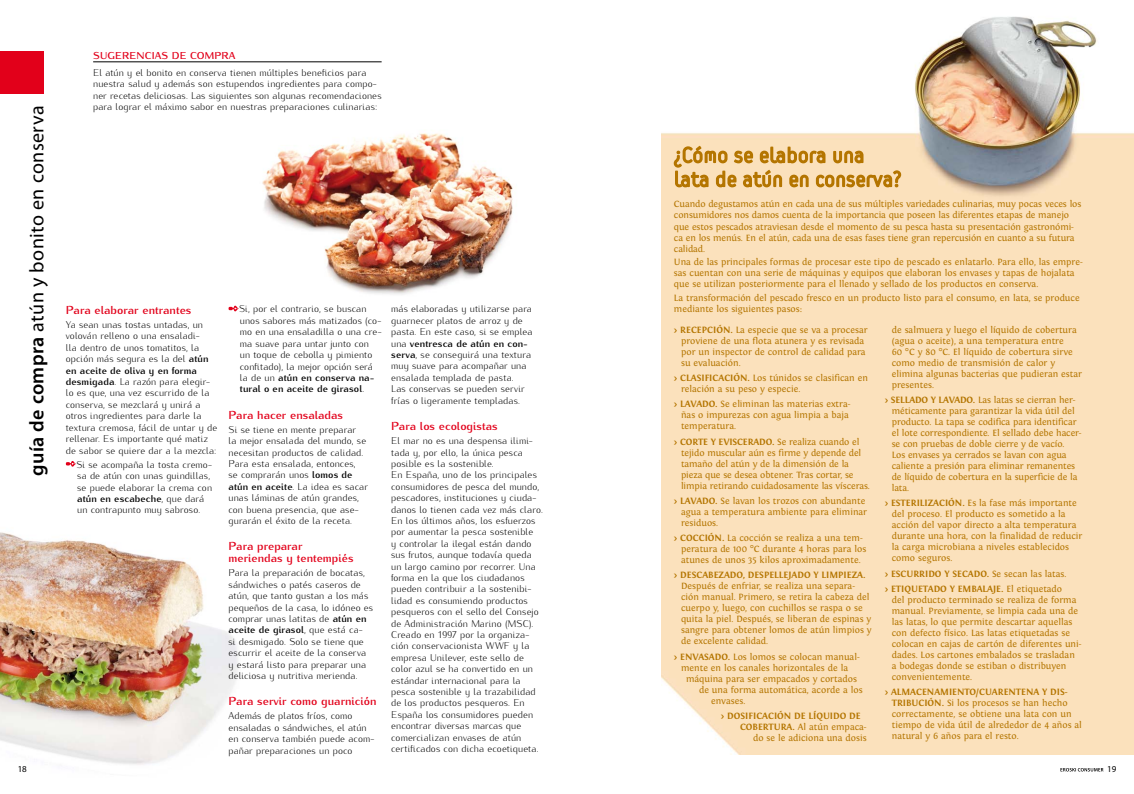
<style>
.page{position:relative;width:1134px;height:794px;background:#fff}
.page>*{position:absolute;margin:0;border:0;box-sizing:border-box;transform-origin:0 0}
.t1{font:20px "Myriad Pro";letter-spacing:.02em;color:#000}
.t2{font:700 11.5px/12px "Kurier";color:#e2001a}
.t3{font:700 10px "Kurier";letter-spacing:.015em;color:#e2001a}
.t4{font:300 9.8px/11.4px "Kurier";letter-spacing:.005em;color:#000}
.t5{font:9.5px/11px "Fontin";color:#b47500}
.t6{font:700 9.5px/15.2px "Fontin";color:#b47500}
.t7{font:9px "Myriad Pro";color:#000}
.s1{font-weight:600}
.s2{font-weight:700}
.s3{font-weight:400}
</style>
<div class="page">
<img style="left:262px;top:133px;width:251px;height:162px">
<img style="left:0;top:532px;width:238px;height:233px">
<img style="left:661px;top:16px;width:473px;height:738px">
<div style="left:0;top:51px;width:44px;height:43px;background:#e2001a"></div>
<svg style="left:672px;top:145px;width:230px;height:44px;background:#e5c084"></svg>
<svg style="left:66px;top:461px;width:10px;height:5px"></svg>
<svg style="left:229px;top:306px;width:10px;height:5px"></svg>
<hr style="left:93px;top:62px;width:289px;height:1px;background:#000">
<svg style="left:1060px;top:768px;width:43px;height:3px"></svg>
<h1 class="t1" style="left:26px;top:476px;width:372px;rotate:-90deg"><span class="s1">guía de compra</span> atún y bonito en conserva</h1>
<p class="t3" style="left:93px;top:48px;width:144px">Sugerencias de compra</p>
<p class="t4" style="left:93px;top:66px;width:290px">El atún y el bonito en conserva tienen múltiples beneficios para nuestra salud y además son estupendos ingredientes para compo&shy;ner recetas deliciosas. Las siguientes son algunas recomendaciones para lograr el máximo sabor en nuestras preparaciones culinarias:</p>
<p class="t2" style="left:66px;top:303px;width:127px">Para elaborar entrantes</p>
<p class="t4" style="left:66px;top:318px;width:153px">Ya sean unas tostas untadas, un volován relleno o una ensaladi-<br>lla dentro de unos tomatitos, la opción más segura es la del <span class="s2">atún en aceite de oliva y en forma desmigada</span>. La razón para elegir&shy;lo es que, una vez escurrido de la conserva, se mezclará y unirá a otros ingredientes para darle la textura cremosa, fácil de untar y de rellenar. Es importante qué matiz de sabor se quiere dar a la mezcla:</p>
<p class="t4" style="left:76px;top:458px;width:137px">Si se acompaña la tosta cremo&shy;sa de atún con unas guindillas, se puede elaborar la crema con <span class="s2">atún en escabeche</span>, que dará un contrapunto muy sabroso.</p>
<p class="t4" style="left:239px;top:302px;width:144px">Si, por el contrario, se buscan unos sabores más matizados (co&shy;mo en una ensaladilla o una cre&shy;ma suave para untar junto con<br>un toque de cebolla y pimiento confitado), la mejor opción será la de un <span class="s2">atún en conserva na&shy;tural o en aceite de girasol</span>.</p>
<p class="t2" style="left:229px;top:408px;width:116px">Para hacer ensaladas</p>
<p class="t4" style="left:229px;top:423px;width:141px">Si se tiene en mente preparar<br>la mejor ensalada del mundo, se necesitan productos de calidad.<br>Para esta ensalada, entonces,<br>se comprarán unos <span class="s2">lomos de atún en aceite</span>. La idea es sacar unas láminas de atún grandes, con buena presencia, que ase&shy;gurarán el éxito de la receta.</p>
<p class="t2" style="left:229px;top:539px;width:126px">Para preparar meriendas y tentempiés</p>
<p class="t4" style="left:229px;top:566px;width:146px">Para la preparación de bocatas, sándwiches o patés caseros de atún, que tanto gustan a los más pequeños de la casa, lo idóneo es comprar unas latitas de <span class="s2">atún en aceite de girasol</span>, que está ca-<br>si desmigado. Solo se tiene que escurrir el aceite de la conserva y estará listo para preparar una deliciosa y nutritiva merienda.</p>
<p class="t2" style="left:229px;top:694px;width:149px">Para servir como guarnición</p>
<p class="t4" style="left:229px;top:709px;width:147px">Además de platos fríos, como ensaladas o sándwiches, el atún en conserva también puede acom&shy;pañar preparaciones un poco</p>
<p class="t4" style="left:391px;top:302px;width:143px">más elaboradas y utilizarse para guarnecer platos de arroz y de pasta. En este caso, si se emplea una <span class="s2">ventresca de atún en con&shy;serva</span>, se conseguirá una textura muy suave para acompañar una ensalada templada de pasta.<br>Las conservas se pueden servir frías o ligeramente templadas.</p>
<p class="t2" style="left:391px;top:419px;width:108px">Para los ecologistas</p>
<p class="t4" style="left:391px;top:434px;width:153px">El mar no es una despensa ilimi&shy;tada y, por ello, la única pesca posible es la sostenible.<br>En España, uno de los principales consumidores de pesca del mundo, pescadores, instituciones y ciuda&shy;danos lo tienen cada vez más claro.<br>En los últimos años, los esfuerzos por aumentar la pesca sostenible<br>y controlar la ilegal están dando sus frutos, aunque todavía queda un largo camino por recorrer. Una forma en la que los ciudadanos pueden contribuir a la sostenibi&shy;lidad es consumiendo productos pesqueros con el sello del Consejo de Administración Marino (MSC).<br>Creado en 1997 por la organiza&shy;ción conservacionista WWF y la empresa Unilever, este sello de color azul se ha convertido en un estándar internacional para la pesca sostenible y la trazabilidad de los productos pesqueros. En<br>España los consumidores pueden encontrar diversas marcas que comercializan envases de atún certificados con dicha ecoetiqueta.</p>
<p class="t5" style="left:674px;top:199px;width:409px">Cuando degustamos atún en cada una de sus múltiples variedades culinarias, muy pocas veces los consumidores nos damos cuenta de la importancia que poseen las diferentes etapas de manejo que estos pescados atraviesan desde el momento de su pesca hasta su presentación gastronómi&shy;ca en los menús. En el atún, cada una de esas fases tiene gran repercusión en cuanto a su futura calidad.</p>
<p class="t5" style="left:674px;top:257px;width:410px">Una de las principales formas de procesar este tipo de pescado es enlatarlo. Para ello, las empre&shy;sas cuentan con una serie de máquinas y equipos que elaboran los envases y tapas de hojalata que se utilizan posteriormente para el llenado y sellado de los productos en conserva.</p>
<p class="t5" style="left:674px;top:292px;width:407px">La transformación del pescado fresco en un producto listo para el consumo, en lata, se produce mediante los siguientes pasos:</p>
<p class="t5" style="left:681px;top:324px;width:188px;text-indent:-7px"><span class="s2">&gt; RECEPCIÓN.</span> La especie que se va a procesar proviene de una flota atunera y es revisada por un inspector de control de calidad para su evaluación.</p>
<p class="t5" style="left:681px;top:372px;width:188px;text-indent:-7px"><span class="s2">&gt; CLASIFICACIÓN.</span> Los túnidos se clasifican en relación a su peso y especie.</p>
<p class="t5" style="left:681px;top:398px;width:171px;text-indent:-7px"><span class="s2">&gt; LAVADO.</span> Se eliminan las materias extra&shy;ñas o impurezas con agua limpia a baja temperatura.</p>
<p class="t5" style="left:681px;top:436px;width:190px;text-indent:-7px"><span class="s2">&gt; CORTE Y EVISCERADO.</span> Se realiza cuando el tejido muscular aún es firme y depende del tamaño del atún y de la dimensión de la pieza que se desea obtener. Tras cortar, se limpia retirando cuidadosamente las vísceras.</p>
<p class="t5" style="left:681px;top:495px;width:188px;text-indent:-7px"><span class="s2">&gt; LAVADO.</span> Se lavan los trozos con abundante agua a temperatura ambiente para eliminar residuos.</p>
<p class="t5" style="left:681px;top:532px;width:187px;text-indent:-7px"><span class="s2">&gt; COCCIÓN.</span> La cocción se realiza a una tem&shy;peratura de 100 °C durante 4 horas para los atunes de unos 35 kilos aproximadamente.</p>
<p class="t6" style="left:674px;top:567px;width:193px">&gt; DESCABEZADO, DESPELLEJADO Y LIMPIEZA.</p>
<p class="t5" style="left:681px;top:580px;width:192px">Después de enfriar, se realiza una separa&shy;ción manual. Primero, se retira la cabeza del cuerpo y, luego, con cuchillos se raspa o se quita la piel. Después, se liberan de espinas y sangre para obtener lomos de atún limpios y de excelente calidad.</p>
<p class="t5" style="left:674px;top:651px;width:187px"><span class="s2">&gt; ENVASADO.</span> Los lomos se colocan manual-</p>
<p class="t5" style="left:681px;top:662px;width:169px">mente en los canales horizontales de la</p>
<p class="t5" style="left:686px;top:673px;width:172px">máquina para ser empacados y cortados</p>
<p class="t5" style="left:699px;top:684px;width:165px">de una forma automática, acorde a los</p>
<p class="t5" style="left:711px;top:695px;width:36px">envases.</p>
<p class="t6" style="left:721px;top:708px;width:141px">&gt; DOSIFICACIÓN DE LÍQUIDO DE</p>
<p class="t5" style="left:740px;top:721px;width:128px"><span class="s2">COBERTURA.</span> Al atún empaca-</p>
<p class="t5" style="left:753px;top:732px;width:115px">do se le adiciona una dosis</p>
<p class="t5" style="left:892px;top:324px;width:192px">de salmuera y luego el líquido de cobertura (agua o aceite), a una temperatura entre<br>60 °C y 80 °C. El líquido de cobertura sirve como medio de transmisión de calor y elimina algunas bacterias que pudieran estar presentes.</p>
<p class="t5" style="left:892px;top:394px;width:191px;text-indent:-7px"><span class="s2">&gt; SELLADO Y LAVADO.</span> Las latas se cierran her&shy;méticamente para garantizar la vida útil del producto. La tapa se codifica para identificar el lote correspondiente. El sellado debe hacer&shy;se con pruebas de doble cierre y de vacío.<br>Los envases ya cerrados se lavan con agua caliente a presión para eliminar remanentes de líquido de cobertura en la superficie de la lata.</p>
<p class="t5" style="left:892px;top:497px;width:192px;text-indent:-7px"><span class="s2">&gt; ESTERILIZACIÓN.</span> Es la fase más importante del proceso. El producto es sometido a la acción del vapor directo a alta temperatura durante una hora, con la finalidad de reducir la carga microbiana a niveles establecidos como seguros.</p>
<p class="t6" style="left:885px;top:566px;width:183px">&gt; ESCURRIDO Y SECADO. <span class="s3">Se secan las latas. </span>&gt; ETIQUETADO Y EMBALAJE. <span class="s3">El etiquetado</span></p>
<p class="t5" style="left:892px;top:594px;width:191px">del producto terminado se realiza de forma manual. Previamente, se limpia cada una de las latas, lo que permite descartar aquellas con defecto físico. Las latas etiquetadas se colocan en cajas de cartón de diferentes uni&shy;dades. Los cartones embalados se trasladan a bodegas donde se estiban o distribuyen convenientemente.</p>
<p class="t5" style="left:892px;top:686px;width:192px;text-indent:-7px"><span class="s2">&gt; ALMACENAMIENTO/CUARENTENA Y DIS-TRIBUCIÓN.</span> Si los procesos se han hecho correctamente, se obtiene una lata con un tiempo de vida útil de alrededor de 4 años al natural y 6 años para el resto.</p>
<p class="t7" style="left:18px;top:763px;width:11px">18</p>
<p class="t7" style="left:1107px;top:763px;width:11px">19</p>
</div>
